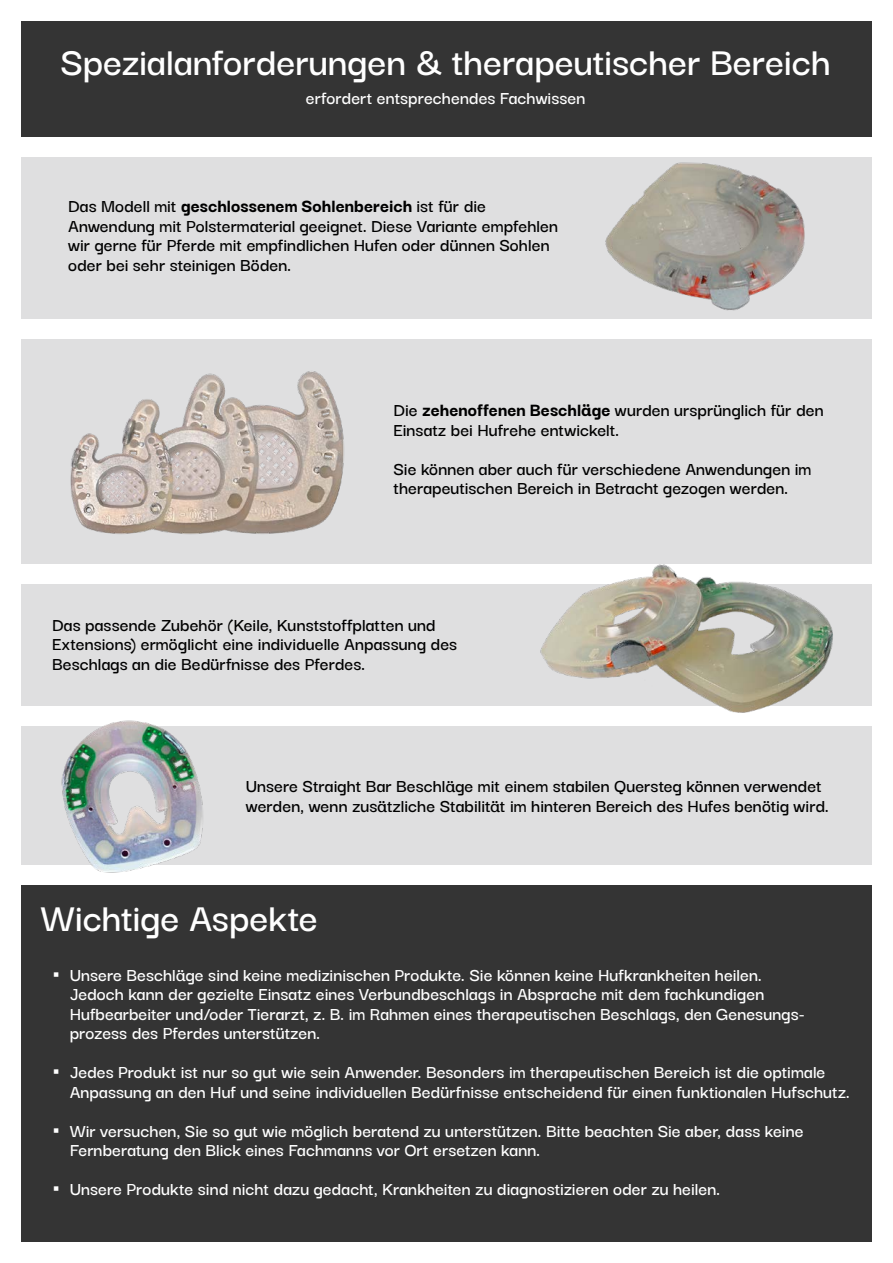
<style>
.page{position:relative;width:893px;height:1263px;background:#fff}
.page>*{position:absolute;margin:0;border:0;box-sizing:border-box;transform-origin:0 0}
.t1{font:600 42px "Darker Grotesque";letter-spacing:-.005em;color:#fff}
.t2{font:600 19.5px/19.5px "Darker Grotesque";color:#fff}
.t3{font:600 19.5px/19.5px "Darker Grotesque";color:#000}
.s1{font-weight:800}
.s2{font-family:"Arial Narrow";font-weight:400}
</style>
<div class="page">
<div style="left:21px;top:580px;width:851px;height:132px;background:#dfdfe0"></div>
<div style="left:21px;top:151px;width:851px;height:168px;background:#dfdfe0"></div>
<div style="left:21px;top:719px;width:851px;height:161px;background:#dfdfe0"></div>
<div style="left:21px;top:876px;width:851px;height:366px;background:#343434"></div>
<div style="left:21px;top:21px;width:851px;height:117px;background:#343434"></div>
<div style="left:21px;top:336px;width:851px;height:234px;background:#dfdfe0"></div>
<div style="left:0;top:319px;width:885px;height:20px;background:#fff"></div>
<img style="left:605px;top:162px;width:200px;height:149px">
<div style="left:0;top:564px;width:893px;height:20px;background:#fff"></div>
<div style="left:0;top:706px;width:893px;height:20px;background:#fff"></div>
<div style="left:0;top:137px;width:893px;height:20px;background:#fff"></div>
<img style="left:70px;top:371px;width:274px;height:164px">
<img style="left:540px;top:564px;width:293px;height:149px">
<div style="left:0;top:865px;width:893px;height:19px;background:#fff"></div>
<img style="left:23px;top:720px;width:216px;height:165px">
<h1 class="t1" style="left:61px;top:31px;width:771px">Spezialanforderungen &amp; therapeutischer Bereich</h1>
<p class="t2" style="left:306px;top:87px;width:281px">erfordert entsprechendes Fachwissen</p>
<p class="t3" style="left:68px;top:195px;width:491px">Das Modell mit <span class="s1">geschlossenem Sohlenbereich</span> ist für die Anwendung mit Polstermaterial geeignet. Diese Variante empfehlen wir gerne für Pferde mit empfindlichen Hufen oder dünnen Sohlen oder bei sehr steinigen Böden.</p>
<p class="t3" style="left:393px;top:399px;width:432px">Die <span class="s1">zehenoffenen Beschläge</span> wurden ursprünglich für den<br>Einsatz bei Hufrehe entwickelt.</p>
<p class="t3" style="left:393px;top:457px;width:419px">Sie können aber auch für verschiedene Anwendungen im therapeutischen Bereich in Betracht gezogen werden.</p>
<p class="t3" style="left:52px;top:614px;width:406px">Das passende Zubehör (Keile, Kunststoffplatten und<br>Extensions) ermöglicht eine individuelle Anpassung des<br>Beschlags an die Bedürfnisse des Pferdes.</p>
<p class="t3" style="left:246px;top:775px;width:585px">Unsere Straight Bar Beschläge mit einem stabilen Quersteg können verwendet werden, wenn zusätzliche Stabilität im hinteren Bereich des Hufes benötig wird.</p>
<h1 class="t1" style="left:41px;top:887px;width:279px">Wichtige Aspekte</h1>
<p class="t2" style="left:70px;top:963px;width:737px;text-indent:-17px"><span class="s2">▪</span> Unsere Beschläge sind keine medizinischen Produkte. Sie können keine Hufkrankheiten heilen.<br>Jedoch kann der gezielte Einsatz eines Verbundbeschlags in Absprache mit dem fachkundigen Hufbearbeiter und/oder Tierarzt, z. B. im Rahmen eines therapeutischen Beschlags, den Genesungs&shy;prozess des Pferdes unterstützen.</p>
<p class="t2" style="left:70px;top:1061px;width:782px;text-indent:-17px"><span class="s2">▪</span> Jedes Produkt ist nur so gut wie sein Anwender. Besonders im therapeutischen Bereich ist die optimale<br>Anpassung an den Huf und seine individuellen Bedürfnisse entscheidend für einen funktionalen Hufschutz.</p>
<p class="t2" style="left:70px;top:1119px;width:735px;text-indent:-17px"><span class="s2">▪</span> Wir versuchen, Sie so gut wie möglich beratend zu unterstützen. Bitte beachten Sie aber, dass keine<br>Fernberatung den Blick eines Fachmanns vor Ort ersetzen kann.</p>
<p class="t2" style="left:53px;top:1178px;width:669px"><span class="s2">▪</span> Unsere Produkte sind nicht dazu gedacht, Krankheiten zu diagnostizieren oder zu heilen.</p>
</div>
